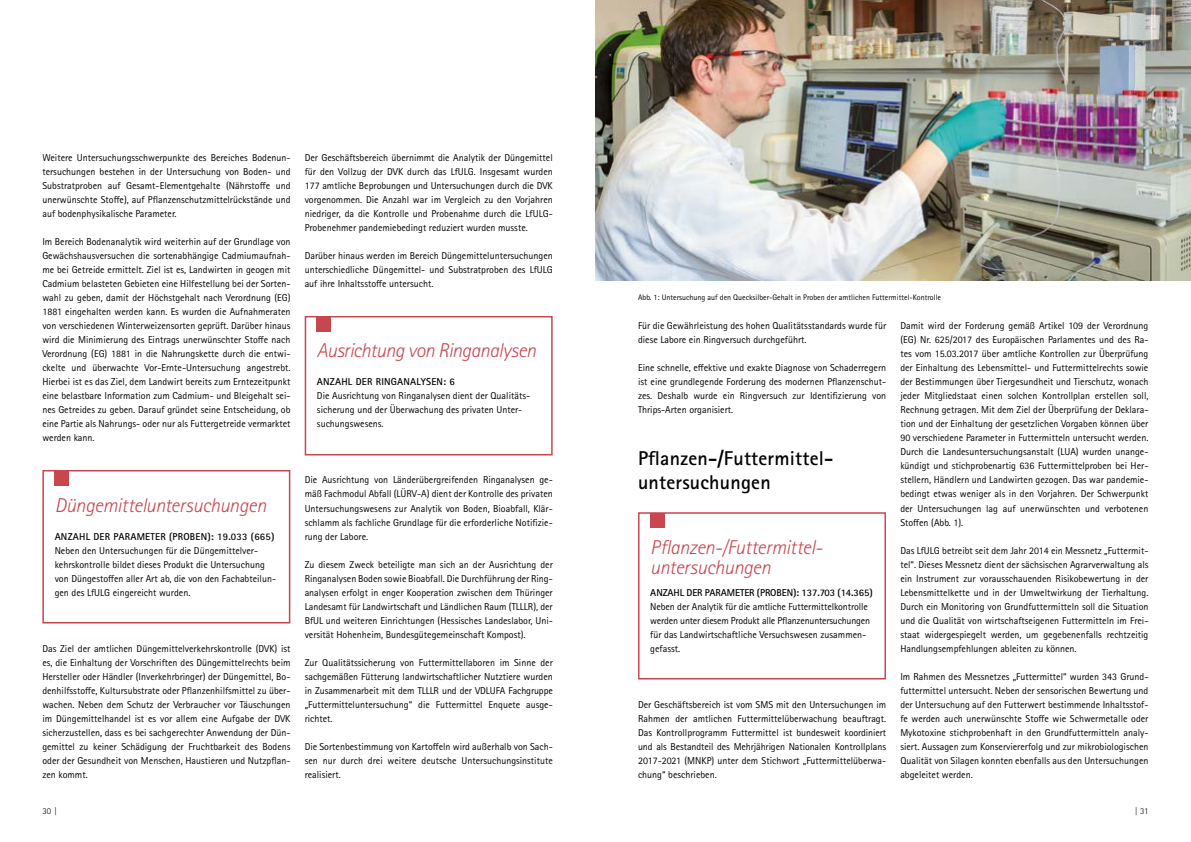
<style>
.page{position:relative;width:1191px;height:842px;background:#fff}
.page>*{position:absolute;margin:0;border:0;box-sizing:border-box;transform-origin:0 0}
.P-Zitate{font:italic 300 20px "Rotis Sans Serif Std";letter-spacing:-.02em;color:#c74650}
.H3-Kapitelüberschrif{font:700 20px/24px "Rotis Sans Serif Std";letter-spacing:.01em;color:#000}
.P-Fliesstext{font:10px/14px "Rotis Sans Serif Pro";color:#000;text-align:justify}
.P-Fliesstext-2{font:700 10px "Rotis Sans Serif Pro";letter-spacing:.02em;color:#000}
.P-Fliesstext-3{font:700 10px "Rotis Sans Serif Pro";letter-spacing:-.01em;color:#000}
.t1{font:300 9px "Rotis Sans Serif Std";color:#000}
.P-Bildunterschrift{font:8px "Rotis Sans Serif Pro";color:#000}
</style>
<div class="page">
<div style="left:305px;top:316px;width:247px;height:139px;background:#fff;border:2px solid #c74650"></div>
<div style="left:316px;top:317px;width:15px;height:14px;background:#c74650"></div>
<div style="left:42px;top:470px;width:248px;height:153px;background:#fff;border:2px solid #c74650"></div>
<div style="left:54px;top:471px;width:14px;height:14px;background:#c74650"></div>
<div style="left:638px;top:512px;width:248px;height:167px;background:#fff;border:2px solid #c74650"></div>
<div style="left:650px;top:514px;width:14px;height:14px;background:#c74650"></div>
<img style="left:595px;top:0;width:596px;height:281px">
<p class="P-Fliesstext" style="left:42px;top:151px;width:250px">Weitere Untersuchungsschwerpunkte des Bereiches Bodenun&shy;tersuchungen bestehen in der Untersuchung von Boden- und Substratproben auf Gesamt-Elementgehalte (Nährstoffe und unerwünschte Stoffe), auf Pflanzenschutzmittelrückstände und auf bodenphysikalische Parameter.</p>
<p class="P-Fliesstext" style="left:42px;top:235px;width:250px">Im Bereich Bodenanalytik wird weiterhin auf der Grundlage von Gewächshausversuchen die sortenabhängige Cadmiumaufnah&shy;me bei Getreide ermittelt. Ziel ist es, Landwirten in geogen mit Cadmium belasteten Gebieten eine Hilfestellung bei der Sorten&shy;wahl zu geben, damit der Höchstgehalt nach Verordnung (EG)<br>1881 eingehalten werden kann. Es wurden die Aufnahmeraten von verschiedenen Winterweizensorten geprüft. Darüber hinaus wird die Minimierung des Eintrags unerwünschter Stoffe nach Verordnung (EG) 1881 in die Nahrungskette durch die entwi&shy;ckelte und überwachte Vor-Ernte-Untersuchung angestrebt.<br>Hierbei ist es das Ziel, dem Landwirt bereits zum Erntezeitpunkt eine belastbare Information zum Cadmium- und Bleigehalt sei&shy;nes Getreides zu geben. Darauf gründet seine Entscheidung, ob eine Partie als Nahrungs- oder nur als Futtergetreide vermarktet werden kann.</p>
<p class="P-Zitate" style="left:55px;top:493px;width:213px">Düngemitteluntersuchungen</p>
<p class="P-Fliesstext-2" style="left:55px;top:530px;width:221px">ANZAHL DER PARAMETER (PROBEN): 19.033 (665)</p>
<p class="P-Fliesstext" style="left:55px;top:543px;width:223px;text-align:left">Neben den Untersuchungen für die Düngemittelver&shy;kehrskontrolle bildet dieses Produkt die Untersuchung von Düngestoffen aller Art ab, die von den Fachabteilun&shy;gen des LfULG eingereicht wurden.</p>
<p class="P-Fliesstext" style="left:42px;top:641px;width:250px">Das Ziel der amtlichen Düngemittelverkehrskontrolle (DVK) ist es, die Einhaltung der Vorschriften des Düngemittelrechts beim Hersteller oder Händler (Inverkehrbringer) der Düngemittel, Bo&shy;denhilfsstoffe, Kultursubstrate oder Pflanzenhilfsmittel zu über&shy;wachen. Neben dem Schutz der Verbraucher vor Täuschungen im Düngemittelhandel ist es vor allem eine Aufgabe der DVK sicherzustellen, dass es bei sachgerechter Anwendung der Dün&shy;gemittel zu keiner Schädigung der Fruchtbarkeit des Bodens oder der Gesundheit von Menschen, Haustieren und Nutzpflan&shy;zen kommt.</p>
<p class="P-Fliesstext" style="left:305px;top:151px;width:250px">Der Geschäftsbereich übernimmt die Analytik der Düngemittel für den Vollzug der DVK durch das LfULG. Insgesamt wurden 177 amtliche Beprobungen und Untersuchungen durch die DVK vorgenommen. Die Anzahl war im Vergleich zu den Vorjahren niedriger, da die Kontrolle und Probenahme durch die LfULG-Probenehmer pandemiebedingt reduziert wurden musste.</p>
<p class="P-Fliesstext" style="left:305px;top:249px;width:250px">Darüber hinaus werden im Bereich Düngemitteluntersuchungen unterschiedliche Düngemittel- und Substratproben des LfULG auf ihre Inhaltsstoffe untersucht.</p>
<p class="P-Zitate" style="left:317px;top:339px;width:220px">Ausrichtung von Ringanalysen</p>
<p class="P-Fliesstext-2" style="left:317px;top:376px;width:139px">ANZAHL DER RINGANALYSEN: 6</p>
<p class="P-Fliesstext" style="left:317px;top:389px;width:215px;text-align:left">Die Ausrichtung von Ringanalysen dient der Qualitäts&shy;sicherung und der Überwachung des privaten Unter&shy;suchungswesens.</p>
<p class="P-Fliesstext" style="left:305px;top:473px;width:250px">Die Ausrichtung von Länderübergreifenden Ringanalysen ge&shy;mäß Fachmodul Abfall (LÜRV-A) dient der Kontrolle des privaten Untersuchungswesens zur Analytik von Boden, Bioabfall, Klär&shy;schlamm als fachliche Grundlage für die erforderliche Notifizie&shy;rung der Labore.</p>
<p class="P-Fliesstext" style="left:305px;top:557px;width:250px">Zu diesem Zweck beteiligte man sich an der Ausrichtung der Ringanalysen Boden sowie Bioabfall. Die Durchführung der Ring&shy;analysen erfolgt in enger Kooperation zwischen dem Thüringer Landesamt für Landwirtschaft und Ländlichen Raum (TLLLR), der BfUL und weiteren Einrichtungen (Hessisches Landeslabor, Uni&shy;versität Hohenheim, Bundesgütegemeinschaft Kompost).</p>
<p class="P-Fliesstext" style="left:305px;top:655px;width:250px">Zur Qualitätssicherung von Futtermittellaboren im Sinne der sachgemäßen Fütterung landwirtschaftlicher Nutztiere wurden in Zusammenarbeit mit dem TLLLR und der VDLUFA Fachgruppe „Futtermitteluntersuchung“ die Futtermittel Enquete ausge&shy;richtet.</p>
<p class="P-Fliesstext" style="left:305px;top:739px;width:250px">Die Sortenbestimmung von Kartoffeln wird außerhalb von Sach&shy;sen nur durch drei weitere deutsche Untersuchungsinstitute realisiert.</p>
<p class="P-Bildunterschrift" style="left:638px;top:293px;width:305px">Abb. 1: Untersuchung auf den Quecksilber-Gehalt in Proben der amtlichen Futtermittel-Kontrolle</p>
<p class="P-Fliesstext" style="left:638px;top:319px;width:250px">Für die Gewährleistung des hohen Qualitätsstandards wurde für diese Labore ein Ringversuch durchgeführt.</p>
<p class="P-Fliesstext" style="left:638px;top:361px;width:250px">Eine schnelle, effektive und exakte Diagnose von Schaderregern ist eine grundlegende Forderung des modernen Pflanzenschut&shy;zes. Deshalb wurde ein Ringversuch zur Identifizierung von Thrips-Arten organisiert.</p>
<h3 class="H3-Kapitelüberschrif" style="left:638px;top:446px;width:197px">Pflanzen-/Futtermittel&shy;untersuchungen</h3>
<p class="P-Zitate" style="left:650px;top:535px;width:174px">Pflanzen-/Futtermittel-</p>
<p class="P-Zitate" style="left:650px;top:555px;width:122px">untersuchungen</p>
<p class="P-Fliesstext-3" style="left:650px;top:586px;width:224px">ANZAHL DER PARAMETER (PROBEN): 137.703 (14.365)</p>
<p class="P-Fliesstext" style="left:650px;top:599px;width:221px;text-align:left">Neben der Analytik für die amtliche Futtermittelkontrolle werden unter diesem Produkt alle Pflanzenuntersuchungen für das Landwirtschaftliche Versuchswesen zusammen&shy;gefasst.</p>
<p class="P-Fliesstext" style="left:638px;top:697px;width:250px">Der Geschäftsbereich ist vom SMS mit den Untersuchungen im Rahmen der amtlichen Futtermittelüberwachung beauftragt.<br>Das Kontrollprogramm Futtermittel ist bundesweit koordiniert und als Bestandteil des Mehrjährigen Nationalen Kontrollplans 2017-2021 (MNKP) unter dem Stichwort „Futtermittelüberwa&shy;chung“ beschrieben.</p>
<p class="P-Fliesstext" style="left:900px;top:319px;width:250px">Damit wird der Forderung gemäß Artikel 109 der Verordnung (EG) Nr. 625/2017 des Europäischen Parlamentes und des Ra&shy;tes vom 15.03.2017 über amtliche Kontrollen zur Überprüfung der Einhaltung des Lebensmittel- und Futtermittelrechts sowie der Bestimmungen über Tiergesundheit und Tierschutz, wonach jeder Mitgliedstaat einen solchen Kontrollplan erstellen soll, Rechnung getragen. Mit dem Ziel der Überprüfung der Deklara&shy;tion und der Einhaltung der gesetzlichen Vorgaben können über 90 verschiedene Parameter in Futtermitteln untersucht werden.<br>Durch die Landesuntersuchungsanstalt (LUA) wurden unange&shy;kündigt und stichprobenartig 636 Futtermittelproben bei Her&shy;stellern, Händlern und Landwirten gezogen. Das war pandemie&shy;bedingt etwas weniger als in den Vorjahren. Der Schwerpunkt der Untersuchungen lag auf unerwünschten und verbotenen Stoffen (Abb. 1).</p>
<p class="P-Fliesstext" style="left:900px;top:543px;width:250px">Das LfULG betreibt seit dem Jahr 2014 ein Messnetz „Futtermit&shy;tel“. Dieses Messnetz dient der sächsischen Agrarverwaltung als ein Instrument zur vorausschauenden Risikobewertung in der Lebensmittelkette und in der Umweltwirkung der Tierhaltung.<br>Durch ein Monitoring von Grundfuttermitteln soll die Situation und die Qualität von wirtschaftseigenen Futtermitteln im Frei&shy;staat widergespiegelt werden, um gegebenenfalls rechtzeitig Handlungsempfehlungen ableiten zu können.</p>
<p class="P-Fliesstext" style="left:900px;top:669px;width:250px">Im Rahmen des Messnetzes „Futtermittel“ wurden 343 Grund&shy;futtermittel untersucht. Neben der sensorischen Bewertung und der Untersuchung auf den Futterwert bestimmende Inhaltsstof&shy;fe werden auch unerwünschte Stoffe wie Schwermetalle oder Mykotoxine stichprobenhaft in den Grundfuttermitteln analy&shy;siert. Aussagen zum Konserviererfolg und zur mikrobiologischen Qualität von Silagen konnten ebenfalls aus den Untersuchungen abgeleitet werden.</p>
<p class="t1" style="left:43px;top:806px;width:16px">30 |</p>
<p class="t1" style="left:1135px;top:806px;width:15px">| 31</p>
</div>
